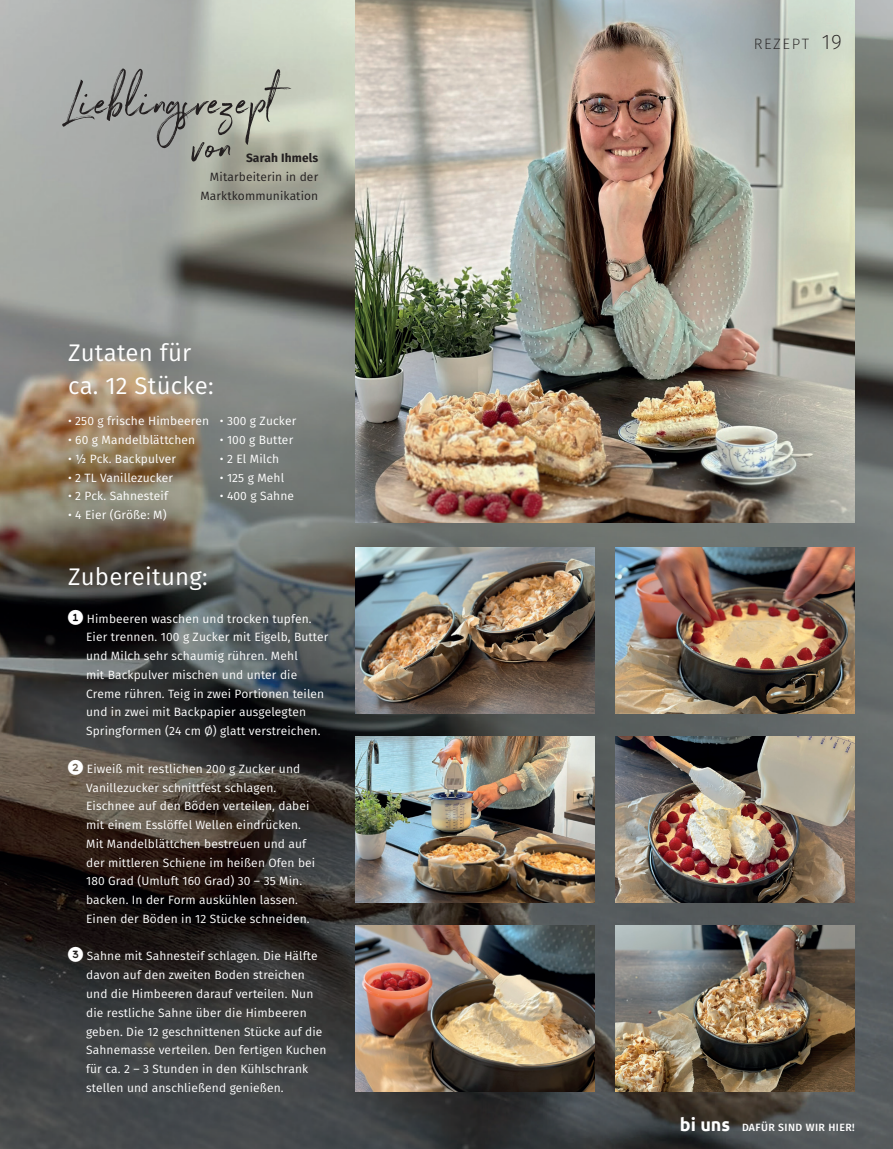
<style>
.page{position:relative;width:893px;height:1149px;background:#fff}
.page>*{position:absolute;margin:0;border:0;box-sizing:border-box;transform-origin:0 0}
.t1{font:54px/43.8px "Northwell";color:#231f20}
.t2{font:24px/33px "Fira Sans";letter-spacing:.01em;color:#fff}
.t3{font:200 15px "Fira Sans";letter-spacing:.11em;color:#231f20}
.t4{font:12px/18.8px "Fira Sans";letter-spacing:.01em;color:#fff}
.t5{font:12px/18.8px "Fira Sans";letter-spacing:.01em;color:#231f20;text-align:right}
.t6{font:700 12px "Fira Sans";letter-spacing:.01em;color:#231f20}
.t7{font:500 10.5px "Fira Sans";letter-spacing:.04em;color:#fff}
.s1{font-size:21px}
.s2{font-family:"Ubuntu";font-weight:700;font-size:18px}
</style>
<div class="page">
<img style="left:0;top:0;width:893px;height:1148px">
<img style="left:356px;top:0;width:499px;height:522px">
<img style="left:356px;top:547px;width:239px;height:166px">
<img style="left:356px;top:736px;width:239px;height:166px">
<img style="left:356px;top:925px;width:239px;height:166px">
<img style="left:616px;top:547px;width:239px;height:166px">
<img style="left:616px;top:925px;width:239px;height:166px">
<img style="left:616px;top:736px;width:239px;height:166px">
<svg style="left:68px;top:609px;width:15px;height:15px"></svg>
<svg style="left:68px;top:759px;width:15px;height:15px"></svg>
<svg style="left:68px;top:947px;width:15px;height:15px"></svg>
<h1 class="t1" style="left:193px;top:73px;width:84px;text-indent:-123px">Lieblingsrezept von</h1>
<p class="t6" style="left:246px;top:148px;width:74px">Sarah Ihmels</p>
<p class="t5" style="left:200px;top:167px;width:119px">Mitarbeiterin in der<br>Marktkommunikation</p>
<h2 class="t2" style="left:68px;top:335px;width:147px">Zutaten für ca. 12 Stücke:</h2>
<p class="t4" style="left:68px;top:411px;width:143px">• 250 g frische Himbeeren</p>
<p class="t4" style="left:68px;top:430px;width:129px">• 60 g Mandelblättchen</p>
<p class="t4" style="left:68px;top:449px;width:109px">• ½ Pck. Backpulver</p>
<p class="t4" style="left:68px;top:467px;width:107px">• 2 TL Vanillezucker</p>
<p class="t4" style="left:68px;top:486px;width:102px">• 2 Pck. Sahnesteif</p>
<p class="t4" style="left:68px;top:505px;width:100px">• 4 Eier (Größe: M)</p>
<p class="t4" style="left:220px;top:411px;width:78px">• 300 g Zucker</p>
<p class="t4" style="left:220px;top:430px;width:75px">• 100 g Butter</p>
<p class="t4" style="left:220px;top:449px;width:61px">• 2 El Milch</p>
<p class="t4" style="left:220px;top:467px;width:66px">• 125 g Mehl</p>
<p class="t4" style="left:220px;top:486px;width:76px">• 400 g Sahne</p>
<h2 class="t2" style="left:68px;top:559px;width:141px">Zubereitung:</h2>
<p class="t4" style="left:86px;top:608px;width:244px">Himbeeren waschen und trocken tupfen.<br>Eier trennen. 100 g Zucker mit Eigelb, Butter und Milch sehr schaumig rühren. Mehl<br>mit Backpulver mischen und unter die Creme rühren. Teig in zwei Portionen teilen und in zwei mit Backpapier ausgelegten Springformen (24 cm Ø) glatt verstreichen.</p>
<p class="t4" style="left:86px;top:758px;width:231px">Eiweiß mit restlichen 200 g Zucker und Vanillezucker schnittfest schlagen.<br>Eischnee auf den Böden verteilen, dabei mit einem Esslöffel Wellen eindrücken.<br>Mit Mandelblättchen bestreuen und auf der mittleren Schiene im heißen Ofen bei 180 Grad (Umluft 160 Grad) 30 – 35 Min. backen. In der Form auskühlen lassen.<br>Einen der Böden in 12 Stücke schneiden.</p>
<p class="t4" style="left:86px;top:946px;width:242px;text-indent:-18px">✓ Sahne mit Sahnesteif schlagen. Die Hälfte davon auf den zweiten Boden streichen und die Himbeeren darauf verteilen. Nun die restliche Sahne über die Himbeeren geben. Die 12 geschnittenen Stücke auf die Sahnemasse verteilen. Den fertigen Kuchen für ca. 2 – 3 Stunden in den Kühlschrank stellen und anschließend genießen.</p>
<p class="t3" style="left:754px;top:34px;width:90px">REZEPT <span class="s1">19</span></p>
<p class="t7" style="left:680px;top:1118px;width:176px"><span class="s2">bi uns</span> DAFÜR SIND WIR HIER!</p>
</div>
